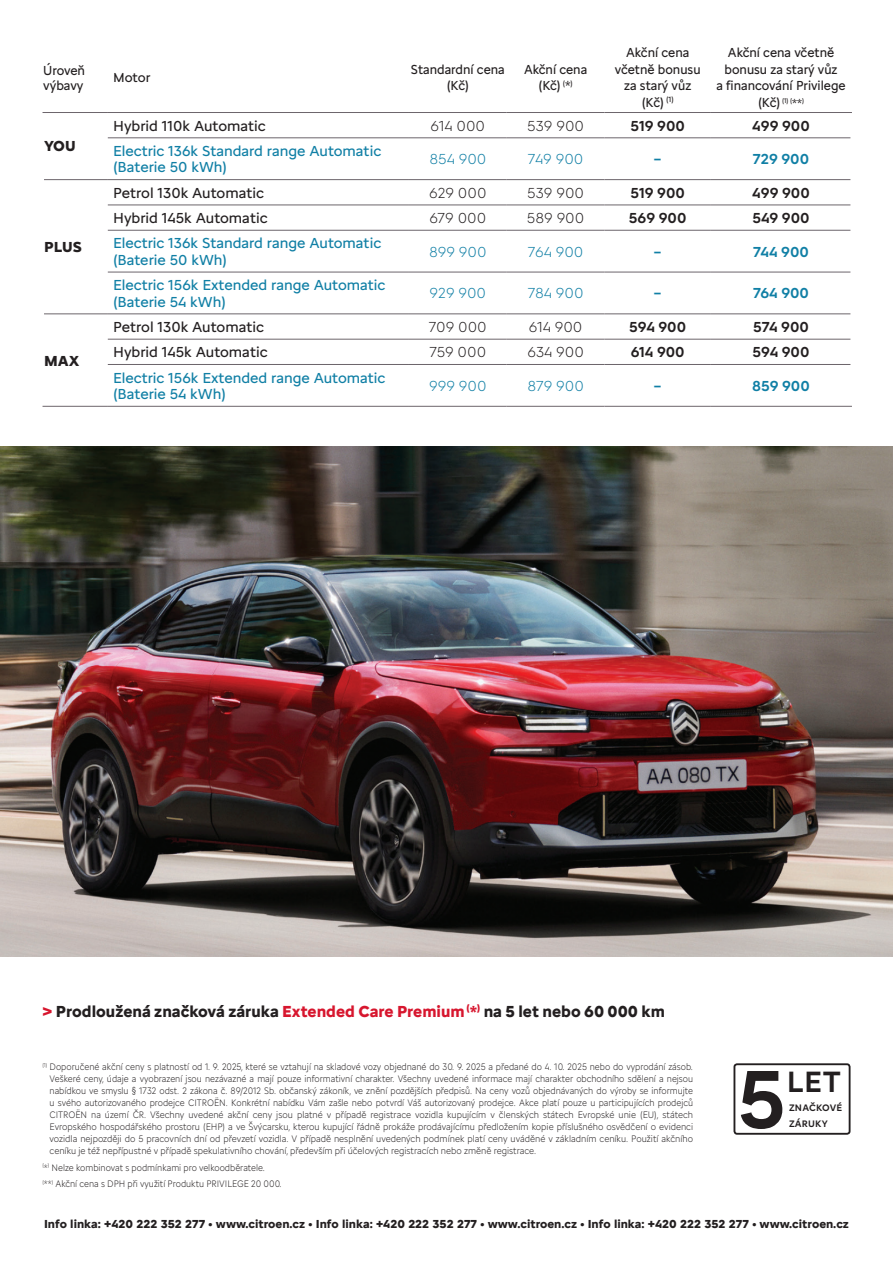
<style>
.page{position:relative;width:893px;height:1263px;background:#fff}
.page>*{position:absolute;margin:0;border:0;box-sizing:border-box;transform-origin:0 0}
.t1{font:500 85.05px "Citroen Type Latin";color:#231f20}
.t2{font:500 30.3px "Citroen Type Latin";color:#231f20}
.t3{font:700 16.5px "Citroen Type Latin";color:#231f20}
.t4{font:15px/16.5px "Citroen Type Latin";color:#107fa5}
.t5{font:15px "Citroen Type Latin";color:#231f20}
.t6{font:300 15px "Citroen Type Latin";color:#231f20}
.t7{font:500 15px "Citroen Type Latin";color:#231f20}
.t8{font:300 15px "Citroen Type Latin";color:#107fa5}
.t9{font:500 15px "Citroen Type Latin";color:#107fa5}
.t10{font:700 15px "Citroen Type Latin";color:#231f20}
.t11{font:13.5px/16.5px "Citroen Type Latin";color:#231f20;text-align:center;scale:.95 1}
.t12{font:13.5px/15px "Citroen Type Latin";color:#231f20;scale:.96 1}
.t13{font:13.5px "Citroen Type Latin";color:#231f20}
.t14{font:700 12px "Citroen Type Latin";color:#231f20}
.t15{font:300 9.75px/12px "Citroen Type Latin";color:#231f20;text-align:justify;scale:.9 1}
.t16{font:500 9.75px/16.5px "Citroen Type Latin";letter-spacing:.02em;color:#231f20}
.t17{font:7.05px "Citroen Type Latin";color:#231f20;scale:.95 1}
.s1{font-size:13.5px}
.s2{font-size:12px}
.s3{color:#d7162e}
.s4{font-family:"Swiss 721 BTCE"}
</style>
<div class="page">
<img style="left:0;top:446px;width:893px;height:511px">
<hr style="left:43px;top:112px;width:64px;height:1px;background:#6c656b">
<hr style="left:107px;top:112px;width:302px;height:1px;background:#6c656b">
<hr style="left:409px;top:112px;width:98px;height:1px;background:#6c656b">
<hr style="left:507px;top:112px;width:98px;height:1px;background:#6c656b">
<hr style="left:605px;top:112px;width:106px;height:1px;background:#6c656b">
<hr style="left:711px;top:112px;width:141px;height:1px;background:#6c656b">
<hr style="left:108px;top:137px;width:301px;height:1px;background:#6c656b">
<hr style="left:409px;top:137px;width:98px;height:1px;background:#6c656b">
<hr style="left:507px;top:137px;width:98px;height:1px;background:#6c656b">
<hr style="left:605px;top:137px;width:106px;height:1px;background:#6c656b">
<hr style="left:711px;top:137px;width:139px;height:1px;background:#6c656b">
<hr style="left:44px;top:179px;width:63px;height:1px;background:#6c656b">
<hr style="left:107px;top:179px;width:302px;height:1px;background:#6c656b">
<hr style="left:409px;top:179px;width:98px;height:1px;background:#6c656b">
<hr style="left:507px;top:179px;width:98px;height:1px;background:#6c656b">
<hr style="left:605px;top:179px;width:106px;height:1px;background:#6c656b">
<hr style="left:711px;top:179px;width:139px;height:1px;background:#6c656b">
<hr style="left:108px;top:205px;width:301px;height:1px;background:#6c656b">
<hr style="left:409px;top:205px;width:98px;height:1px;background:#6c656b">
<hr style="left:507px;top:205px;width:98px;height:1px;background:#6c656b">
<hr style="left:605px;top:205px;width:106px;height:1px;background:#6c656b">
<hr style="left:711px;top:205px;width:139px;height:1px;background:#6c656b">
<hr style="left:108px;top:230px;width:301px;height:1px;background:#6c656b">
<hr style="left:409px;top:230px;width:98px;height:1px;background:#6c656b">
<hr style="left:507px;top:230px;width:98px;height:1px;background:#6c656b">
<hr style="left:605px;top:230px;width:106px;height:1px;background:#6c656b">
<hr style="left:711px;top:230px;width:139px;height:1px;background:#6c656b">
<hr style="left:108px;top:272px;width:301px;height:1px;background:#6c656b">
<hr style="left:409px;top:272px;width:98px;height:1px;background:#6c656b">
<hr style="left:507px;top:272px;width:98px;height:1px;background:#6c656b">
<hr style="left:605px;top:272px;width:106px;height:1px;background:#6c656b">
<hr style="left:711px;top:272px;width:139px;height:1px;background:#6c656b">
<hr style="left:44px;top:313px;width:63px;height:1px;background:#6c656b">
<hr style="left:107px;top:313px;width:302px;height:1px;background:#6c656b">
<hr style="left:409px;top:313px;width:98px;height:1px;background:#6c656b">
<hr style="left:507px;top:313px;width:98px;height:1px;background:#6c656b">
<hr style="left:605px;top:313px;width:106px;height:1px;background:#6c656b">
<hr style="left:711px;top:313px;width:139px;height:1px;background:#6c656b">
<hr style="left:108px;top:339px;width:301px;height:1px;background:#6c656b">
<hr style="left:409px;top:339px;width:98px;height:1px;background:#6c656b">
<hr style="left:507px;top:339px;width:98px;height:1px;background:#6c656b">
<hr style="left:605px;top:339px;width:106px;height:1px;background:#6c656b">
<hr style="left:711px;top:339px;width:139px;height:1px;background:#6c656b">
<hr style="left:108px;top:364px;width:301px;height:1px;background:#6c656b">
<hr style="left:409px;top:364px;width:98px;height:1px;background:#6c656b">
<hr style="left:507px;top:364px;width:98px;height:1px;background:#6c656b">
<hr style="left:605px;top:364px;width:106px;height:1px;background:#6c656b">
<hr style="left:711px;top:364px;width:139px;height:1px;background:#6c656b">
<hr style="left:43px;top:406px;width:64px;height:1px;background:#6c656b">
<hr style="left:107px;top:406px;width:302px;height:1px;background:#6c656b">
<hr style="left:409px;top:406px;width:98px;height:1px;background:#6c656b">
<hr style="left:507px;top:406px;width:98px;height:1px;background:#6c656b">
<hr style="left:605px;top:406px;width:106px;height:1px;background:#6c656b">
<hr style="left:711px;top:406px;width:141px;height:1px;background:#6c656b">
<div style="left:733px;top:1063px;width:117px;height:72px;border:2px solid #231f20;border-radius:3px"></div>
<h3 class="t12" style="left:43px;top:61px;width:45px">Úroveň výbavy</h3>
<h3 class="t13" style="left:113px;top:68px;width:39px">Motor</h3>
<h3 class="t11" style="left:411px;top:60px;width:100px">Standardní cena (Kč)</h3>
<h3 class="t11" style="left:524px;top:60px;width:68px">Akční cena (Kč) <sup>(</sup>*<sup>)</sup></h3>
<h3 class="t11" style="left:615px;top:43px;width:92px">Akční cena včetně bonusu za starý vůz (Kč) <sup>(1)</sup></h3>
<h3 class="t11" style="left:716px;top:43px;width:138px">Akční cena včetně bonusu za starý vůz<br>a financování Privilege</h3>
<p class="t17" style="left:758px;top:95px;width:50px"><span class="s1">(Kč)</span> (1) (<span class="s2">**</span>)</p>
<h3 class="t10" style="left:44px;top:135px;width:33px">YOU</h3>
<h3 class="t10" style="left:44px;top:236px;width:39px">PLUS</h3>
<h3 class="t10" style="left:44px;top:349px;width:37px">MAX</h3>
<h3 class="t5" style="left:113px;top:114px;width:154px">Hybrid 110k Automatic</h3>
<h3 class="t6" style="left:431px;top:114px;width:56px">614 000</h3>
<h3 class="t6" style="left:527px;top:114px;width:58px">539 900</h3>
<h3 class="t7" style="left:630px;top:114px;width:56px">519 900</h3>
<h3 class="t7" style="left:752px;top:114px;width:59px">499 900</h3>
<h3 class="t4" style="left:113px;top:141px;width:270px">Electric 136k Standard range Automatic (Baterie 50 kWh)</h3>
<h3 class="t8" style="left:429px;top:148px;width:59px">854 900</h3>
<h3 class="t8" style="left:528px;top:148px;width:57px">749 900</h3>
<h3 class="t9" style="left:654px;top:148px;width:9px">–</h3>
<h3 class="t9" style="left:753px;top:148px;width:58px">729 900</h3>
<h3 class="t5" style="left:113px;top:181px;width:152px">Petrol 130k Automatic</h3>
<h3 class="t6" style="left:429px;top:181px;width:59px">629 000</h3>
<h3 class="t6" style="left:527px;top:181px;width:58px">539 900</h3>
<h3 class="t7" style="left:630px;top:181px;width:56px">519 900</h3>
<h3 class="t7" style="left:752px;top:181px;width:59px">499 900</h3>
<h3 class="t5" style="left:113px;top:207px;width:156px">Hybrid 145k Automatic</h3>
<h3 class="t6" style="left:429px;top:207px;width:58px">679 000</h3>
<h3 class="t6" style="left:527px;top:207px;width:59px">589 900</h3>
<h3 class="t7" style="left:629px;top:207px;width:59px">569 900</h3>
<h3 class="t7" style="left:752px;top:207px;width:59px">549 900</h3>
<h3 class="t4" style="left:113px;top:234px;width:270px">Electric 136k Standard range Automatic (Baterie 50 kWh)</h3>
<h3 class="t8" style="left:429px;top:240px;width:59px">899 900</h3>
<h3 class="t8" style="left:528px;top:240px;width:57px">764 900</h3>
<h3 class="t9" style="left:654px;top:240px;width:9px">–</h3>
<h3 class="t9" style="left:753px;top:240px;width:57px">744 900</h3>
<h3 class="t4" style="left:113px;top:275px;width:274px">Electric 156k Extended range Automatic (Baterie 54 kWh)</h3>
<h3 class="t8" style="left:430px;top:282px;width:58px">929 900</h3>
<h3 class="t8" style="left:528px;top:282px;width:57px">784 900</h3>
<h3 class="t9" style="left:654px;top:282px;width:9px">–</h3>
<h3 class="t9" style="left:753px;top:282px;width:58px">764 900</h3>
<h3 class="t5" style="left:113px;top:316px;width:152px">Petrol 130k Automatic</h3>
<h3 class="t6" style="left:429px;top:316px;width:59px">709 000</h3>
<h3 class="t6" style="left:529px;top:316px;width:55px">614 900</h3>
<h3 class="t7" style="left:629px;top:316px;width:58px">594 900</h3>
<h3 class="t7" style="left:753px;top:316px;width:57px">574 900</h3>
<h3 class="t5" style="left:113px;top:341px;width:156px">Hybrid 145k Automatic</h3>
<h3 class="t6" style="left:429px;top:341px;width:58px">759 000</h3>
<h3 class="t6" style="left:527px;top:341px;width:58px">634 900</h3>
<h3 class="t7" style="left:631px;top:341px;width:56px">614 900</h3>
<h3 class="t7" style="left:753px;top:341px;width:58px">594 900</h3>
<h3 class="t4" style="left:113px;top:368px;width:274px">Electric 156k Extended range Automatic (Baterie 54 kWh)</h3>
<h3 class="t8" style="left:429px;top:375px;width:59px">999 900</h3>
<h3 class="t8" style="left:527px;top:375px;width:58px">879 900</h3>
<h3 class="t9" style="left:654px;top:374px;width:9px">–</h3>
<h3 class="t9" style="left:752px;top:374px;width:59px">859 900</h3>
<h3 class="t3" style="left:43px;top:999px;width:624px"><span class="s3">&gt;</span> Prodloužená značková záruka <span class="s3">Extended Care Premium</span> <sup>(</sup><span class="s3">*</span><sup>)</sup> na 5 let nebo 60 000 km</h3>
<p class="t15" style="left:50px;top:1060px;width:717px;text-indent:-7px"><sup>(1)</sup> Doporučené akční ceny s platností od 1. 9. 2025, které se vztahují na skladové vozy objednané do 30. 9. 2025 a předané do 4. 10. 2025 nebo do vyprodání zásob.<br>Veškeré ceny, údaje a vyobrazení jsou nezávazné a mají pouze informativní charakter. Všechny uvedené informace mají charakter obchodního sdělení a nejsou nabídkou ve smyslu <span class="s4">§</span> 1732 odst. 2 zákona č. 89/2012 Sb. občanský zákoník, ve znění pozdějších předpisů. Na ceny vozů objednávaných do výroby se informujte u svého autorizovaného prodejce CITROËN. Konkrétní nabídku Vám zašle nebo potvrdí Váš autorizovaný prodejce. Akce platí pouze u participujících prodejců CITROËN na území ČR. Všechny uvedené akční ceny jsou platné v případě registrace vozidla kupujícím v členských státech Evropské unie (EU), státech Evropského hospodářského prostoru (EHP) a ve Švýcarsku, kterou kupující řádně prokáže prodávajícímu předložením kopie příslušného osvědčení o evidenci vozidla nejpozději do 5 pracovních dní od převzetí vozidla. V případě nesplnění uvedených podmínek platí ceny uváděné v základním ceníku. Použití akčního ceníku je též nepřípustné v případě spekulativního chování, především při účelových registracích nebo změně registrace.</p>
<p class="t15" style="left:43px;top:1158px;width:267px;line-height:16.2px"><sup>(</sup>*<sup>)</sup> Nelze kombinovat s podmínkami pro velkoodběratele.<br><sup>(</sup>**<sup>)</sup> Akční cena s DPH při využití Produktu PRIVILEGE 20 000.</p>
<h1 class="t1" style="left:737px;top:1035px;width:50px">5</h1>
<h2 class="t2" style="left:787px;top:1059px;width:56px">LET</h2>
<p class="t16" style="left:789px;top:1098px;width:55px">ZNAČKOVÉ<br>ZÁRUKY</p>
<p class="t14" style="left:44px;top:1215px;width:806px">Info linka: +420 222 352 277 • www.citroen.cz • Info linka: +420 222 352 277 • www.citroen.cz • Info linka: +420 222 352 277 • www.citroen.cz</p>
</div>
